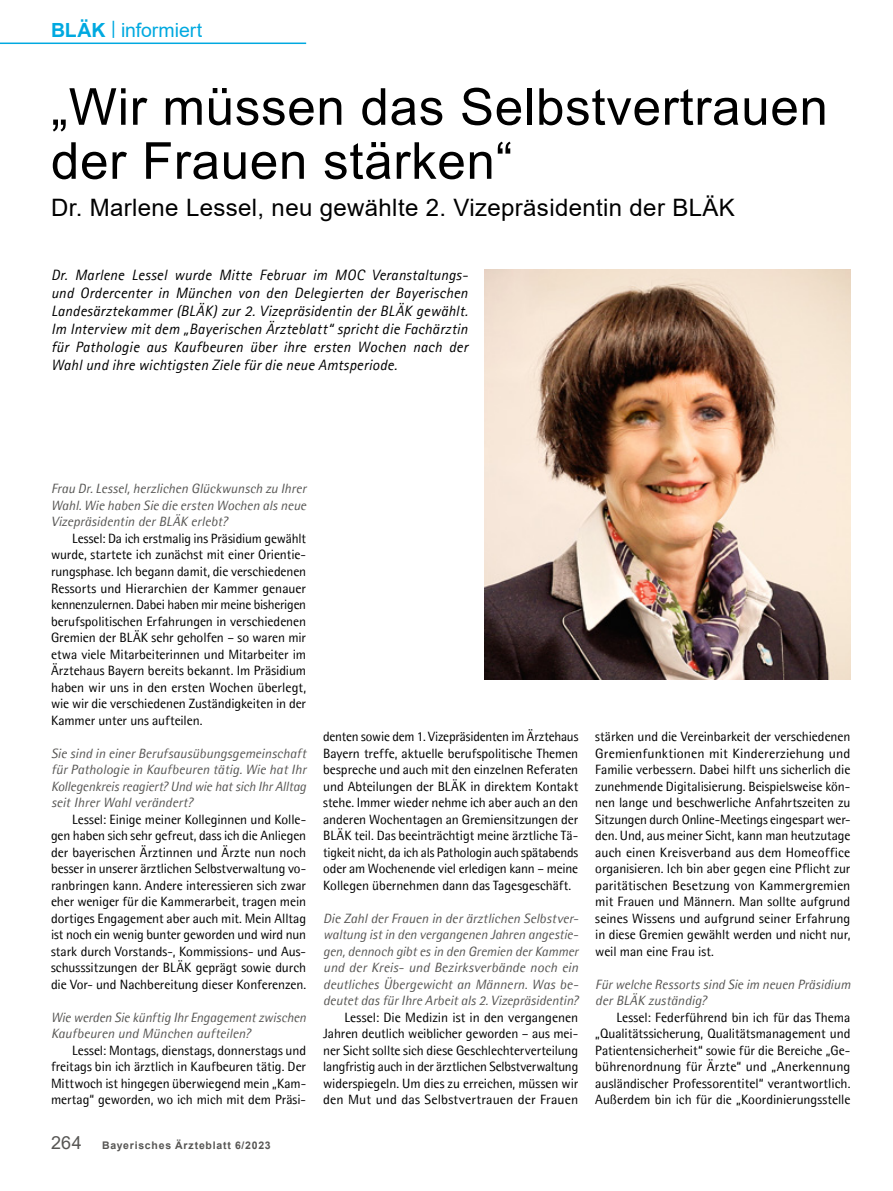
<style>
.page{position:relative;width:893px;height:1191px;background:#fff}
.page>*{position:absolute;margin:0;border:0;box-sizing:border-box;transform-origin:0 0}
.t1{font:51px/54px "Arial";letter-spacing:.015em;color:#000}
.t2{font:24px "Arial";letter-spacing:.015em;color:#000}
.t3{font:19.5px "Arial";letter-spacing:-.005em;color:#00a9e0}
.t4{font:italic 15px/18px "Agfa Rotis Sans Serif";letter-spacing:.01em;color:#000;text-align:justify}
.t5{font:13.5px/16.5px "Agfa Rotis Semisans";letter-spacing:-.005em;color:#000;text-align:justify}
.t6{font:italic 13.5px/16.5px "Agfa Rotis Semisans";color:#575654;text-align:justify}
.t7{font:700 10.5px "Arial";letter-spacing:.07em;color:#575654}
.s1{font-weight:700}
.s2{font-weight:400;font-size:18px}
</style>
<div class="page">
<hr style="left:0;top:43px;width:306px;height:1px;background:#00a9e0">
<img style="left:485px;top:269px;width:365px;height:410px">
<h3 class="t3" style="left:51px;top:16px;width:153px"><span class="s1">BLÄK</span> <sup>|</sup> informiert</h3>
<h1 class="t1" style="left:51px;top:79px;width:778px">„Wir müssen das Selbstvertrauen der Frauen stärken“</h1>
<h2 class="t2" style="left:51px;top:191px;width:685px">Dr. Marlene Lessel, neu gewählte 2. Vizepräsidentin der BLÄK</h2>
<p class="t4" style="left:51px;top:266px;width:418px">Dr. Marlene Lessel wurde Mitte Februar im MOC Veranstaltungs&shy;und Ordercenter in München von den Delegierten der Bayerischen Landesärztekammer (BLÄK) zur 2. Vizepräsidentin der BLÄK gewählt.<br>Im Interview mit dem „Bayerischen Ärzteblatt“ spricht die Fachärztin für Pathologie aus Kaufbeuren über ihre ersten Wochen nach der Wahl und ihre wichtigsten Ziele für die neue Amtsperiode.</p>
<p class="t6" style="left:51px;top:480px;width:257px">Frau Dr. Lessel, herzlichen Glückwunsch zu Ihrer Wahl. Wie haben Sie die ersten Wochen als neue Vizepräsidentin der BLÄK erlebt?</p>
<p class="t5" style="left:51px;top:530px;width:257px;text-indent:21px">Lessel: Da ich erstmalig ins Präsidium gewählt wurde, startete ich zunächst mit einer Orientie&shy;rungsphase. Ich begann damit, die verschiedenen Ressorts und Hierarchien der Kammer genauer kennenzulernen. Dabei haben mir meine bisherigen berufspolitischen Erfahrungen in verschiedenen Gremien der BLÄK sehr geholfen – so waren mir etwa viele Mitarbeiterinnen und Mitarbeiter im Ärztehaus Bayern bereits bekannt. Im Präsidium haben wir uns in den ersten Wochen überlegt, wie wir die verschiedenen Zuständigkeiten in der Kammer unter uns aufteilen.</p>
<p class="t6" style="left:51px;top:744px;width:257px">Sie sind in einer Berufsausübungsgemeinschaft für Pathologie in Kaufbeuren tätig. Wie hat Ihr Kollegenkreis reagiert? Und wie hat sich Ihr Alltag seit Ihrer Wahl verändert?</p>
<p class="t5" style="left:51px;top:810px;width:257px;text-indent:21px">Lessel: Einige meiner Kolleginnen und Kolle&shy;gen haben sich sehr gefreut, dass ich die Anliegen der bayerischen Ärztinnen und Ärzte nun noch besser in unserer ärztlichen Selbstverwaltung vo&shy;ranbringen kann. Andere interessieren sich zwar eher weniger für die Kammerarbeit, tragen mein dortiges Engagement aber auch mit. Mein Alltag ist noch ein wenig bunter geworden und wird nun stark durch Vorstands-, Kommissions- und Aus&shy;schusssitzungen der BLÄK geprägt sowie durch die Vor- und Nachbereitung dieser Konferenzen.</p>
<p class="t6" style="left:51px;top:1008px;width:257px">Wie werden Sie künftig Ihr Engagement zwischen<br>Kaufbeuren und München aufteilen?</p>
<p class="t5" style="left:51px;top:1041px;width:257px;text-indent:21px">Lessel: Montags, dienstags, donnerstags und freitags bin ich ärztlich in Kaufbeuren tätig. Der Mittwoch ist hingegen überwiegend mein „Kam&shy;mertag“ geworden, wo ich mich mit dem Präsi-</p>
<p class="t7" style="left:51px;top:1137px;width:221px"><span class="s2">264</span> Bayerisches Ärzteblatt 6/2023</p>
<p class="t5" style="left:323px;top:728px;width:257px">denten sowie dem 1. Vizepräsidenten im Ärztehaus Bayern treffe, aktuelle berufspolitische Themen bespreche und auch mit den einzelnen Referaten und Abteilungen der BLÄK in direktem Kontakt stehe. Immer wieder nehme ich aber auch an den anderen Wochentagen an Gremiensitzungen der BLÄK teil. Das beeinträchtigt meine ärztliche Tä&shy;tigkeit nicht, da ich als Pathologin auch spätabends oder am Wochenende viel erledigen kann – meine Kollegen übernehmen dann das Tagesgeschäft.</p>
<p class="t6" style="left:323px;top:909px;width:257px">Die Zahl der Frauen in der ärztlichen Selbstver&shy;waltung ist in den vergangenen Jahren angestie&shy;gen, dennoch gibt es in den Gremien der Kammer und der Kreis- und Bezirksverbände noch ein deutliches Übergewicht an Männern. Was be&shy;deutet das für Ihre Arbeit als 2. Vizepräsidentin?</p>
<p class="t5" style="left:323px;top:1008px;width:257px;text-indent:21px">Lessel: Die Medizin ist in den vergangenen Jahren deutlich weiblicher geworden – aus mei&shy;ner Sicht sollte sich diese Geschlechterverteilung langfristig auch in der ärztlichen Selbstverwaltung widerspiegeln. Um dies zu erreichen, müssen wir den Mut und das Selbstvertrauen der Frauen</p>
<p class="t5" style="left:595px;top:728px;width:257px">stärken und die Vereinbarkeit der verschiedenen Gremienfunktionen mit Kindererziehung und Familie verbessern. Dabei hilft uns sicherlich die zunehmende Digitalisierung. Beispielsweise kön&shy;nen lange und beschwerliche Anfahrtszeiten zu Sitzungen durch Online-Meetings eingespart wer&shy;den. Und, aus meiner Sicht, kann man heutzutage auch einen Kreisverband aus dem Homeoffice organisieren. Ich bin aber gegen eine Pflicht zur paritätischen Besetzung von Kammergremien mit Frauen und Männern. Man sollte aufgrund seines Wissens und aufgrund seiner Erfahrung in diese Gremien gewählt werden und nicht nur, weil man eine Frau ist.</p>
<p class="t6" style="left:595px;top:975px;width:257px">Für welche Ressorts sind Sie im neuen Präsidium der BLÄK zuständig?</p>
<p class="t5" style="left:595px;top:1008px;width:257px;text-indent:21px">Lessel: Federführend bin ich für das Thema „Qualitätssicherung, Qualitätsmanagement und Patientensicherheit“ sowie für die Bereiche „Ge&shy;bührenordnung für Ärzte“ und „Anerkennung ausländischer Professorentitel“ verantwortlich.<br>Außerdem bin ich für die „Koordinierungsstelle</p>
</div>
